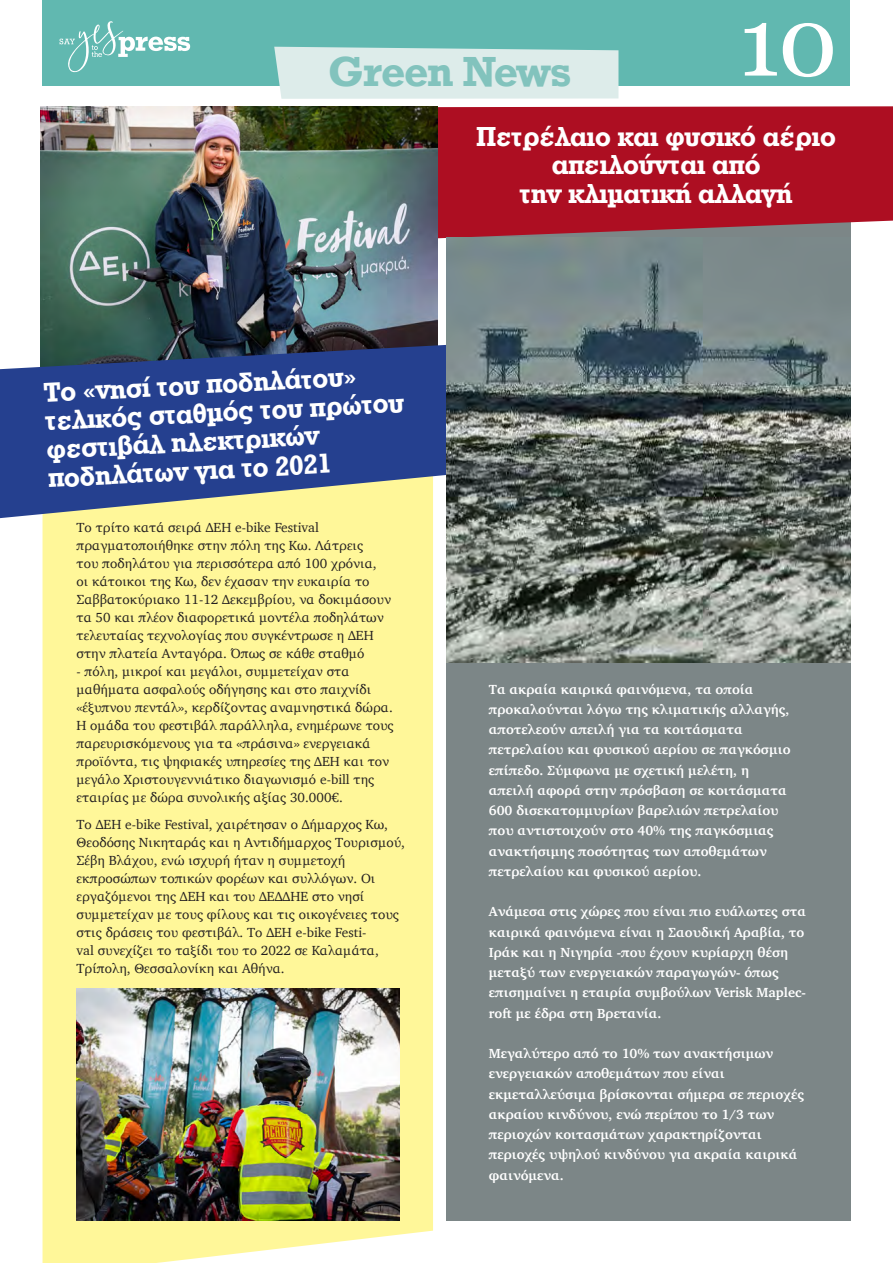
<style>
.page{position:relative;width:893px;height:1263px;background:#fff}
.page>*{position:absolute;margin:0;border:0;box-sizing:border-box;transform-origin:0 0}
.t1{font:97.5px "Georgia";color:#fff}
.t2{font:700 39.6px "Rockwell";letter-spacing:-.035em;color:#82c3bd}
.t3{font:28.5px/28.5px "UB Rockwell Bold";letter-spacing:-.005em;color:#fff;text-align:center}
.t4{font:13.5px/18px "Charter";color:#231f20}
.t5{font:700 13.5px/20.2px "Charter";color:#fff}
</style>
<div class="page">
<div style="left:43px;top:518px;width:390px;height:745px;background:#fff799"></div>
<div style="left:43px;top:0;width:807px;height:85px;background:#61b8b0"></div>
<svg style="left:60px;top:21px;width:130px;height:51px"></svg>
<div style="left:446px;top:132px;width:404px;height:1088px;background:#7c8687"></div>
<div style="left:274px;top:47px;width:344px;height:52px;background:#ddecea"></div>
<svg style="left:437px;top:106px;width:456px;height:132px;background:#ab182b"></svg>
<img style="left:41px;top:106px;width:396px;height:238px">
<svg style="left:0;top:344px;width:446px;height:174px;background:#42598d"></svg>
<img style="left:77px;top:988px;width:323px;height:232px">
<img style="left:446px;top:238px;width:404px;height:424px">
<h1 class="t1" style="left:738px;top:-29px;width:101px">10</h1>
<h2 class="t2" style="left:328px;top:46px;width:245px">Green News</h2>
<h3 class="t3" style="left:477px;top:122px;width:361px">Πετρέλαιο και φυσικό αέριο απειλούνται από<br>την κλιματική αλλαγή</h3>
<h3 class="t3" style="left:43px;top:378px;width:361px;text-align:left;rotate:-3deg">Το «νησί του ποδηλάτου» τελικός σταθμός του πρώτου φεστιβάλ ηλεκτρικών ποδηλάτων για το 2021</h3>
<p class="t4" style="left:77px;top:518px;width:316px">Το τρίτο κατά σειρά ΔΕΗ e-bike Festival πραγματοποιήθηκε στην πόλη της Κω. Λάτρεις<br>του ποδηλάτου για περισσότερα από 100 χρόνια, οι κάτοικοι της Κω, δεν έχασαν την ευκαιρία το Σαββατοκύριακο 11-12 Δεκεμβρίου, να δοκιμάσουν τα 50 και πλέον διαφορετικά μοντέλα ποδηλάτων τελευταίας τεχνολογίας που συγκέντρωσε η ΔΕΗ στην πλατεία Ανταγόρα. Όπως σε κάθε σταθμό</p>
<p class="t4" style="left:77px;top:662px;width:319px">- πόλη, μικροί και μεγάλοι, συμμετείχαν στα μαθήματα ασφαλούς οδήγησης και στο παιχνίδι «έξυπνου πεντάλ», κερδίζοντας αναμνηστικά δώρα.<br>Η ομάδα του φεστιβάλ παράλληλα, ενημέρωνε τους παρευρισκόμενους για τα «πράσινα» ενεργειακά προϊόντα, τις ψηφιακές υπηρεσίες της ΔΕΗ και τον μεγάλο Χριστουγεννιάτικο διαγωνισμό e-bill της εταιρίας με δώρα συνολικής αξίας 30.000€.</p>
<p class="t4" style="left:77px;top:815px;width:330px">Το ΔΕΗ e-bike Festival, χαιρέτησαν ο Δήμαρχος Κω, Θεοδόσης Νικηταράς και η Αντιδήμαρχος Τουρισμού, Σέβη Βλάχου, ενώ ισχυρή ήταν η συμμετοχή εκπροσώπων τοπικών φορέων και συλλόγων. Οι εργαζόμενοι της ΔΕΗ και του ΔΕΔΔΗΕ στο νησί συμμετείχαν με τους φίλους και τις οικογένειες τους στις δράσεις του φεστιβάλ. Το ΔΕΗ e-bike Festi-<br>val συνεχίζει το ταξίδι του το 2022 σε Καλαμάτα, Τρίπολη, Θεσσαλονίκη και Αθήνα.</p>
<p class="t5" style="left:489px;top:679px;width:303px">Τα ακραία καιρικά φαινόμενα, τα οποία προκαλούνται λόγω της κλιματικής αλλαγής, αποτελεούν απειλή για τα κοιτάσματα πετρελαίου και φυσικού αερίου σε παγκόσμιο επίπεδο. Σύμφωνα με σχετική μελέτη, η απειλή αφορά στην πρόσβαση σε κοιτάσματα 600 δισεκατομμυρίων βαρελιών πετρελαίου που αντιστοιχούν στο 40% της παγκόσμιας ανακτήσιμης ποσότητας των αποθεμάτων πετρελαίου και φυσικού αερίου.</p>
<p class="t5" style="left:489px;top:901px;width:319px">Ανάμεσα στις χώρες που είναι πιο ευάλωτες στα καιρικά φαινόμενα είναι η Σαουδική Αραβία, το Ιράκ και η Νιγηρία -που έχουν κυρίαρχη θέση μεταξύ των ενεργειακών παραγωγών- όπως επισημαίνει η εταιρία συμβούλων Verisk Maplec&shy;roft με έδρα στη Βρετανία.</p>
<p class="t5" style="left:489px;top:1043px;width:316px">Μεγαλύτερο από το 10% των ανακτήσιμων ενεργειακών αποθεμάτων που είναι εκμεταλλεύσιμα βρίσκονται σήμερα σε περιοχές ακραίου κινδύνου, ενώ περίπου το 1/3 των περιοχών κοιτασμάτων χαρακτηρίζονται περιοχές υψηλού κινδύνου για ακραία καιρικά φαινόμενα.</p>
</div>
